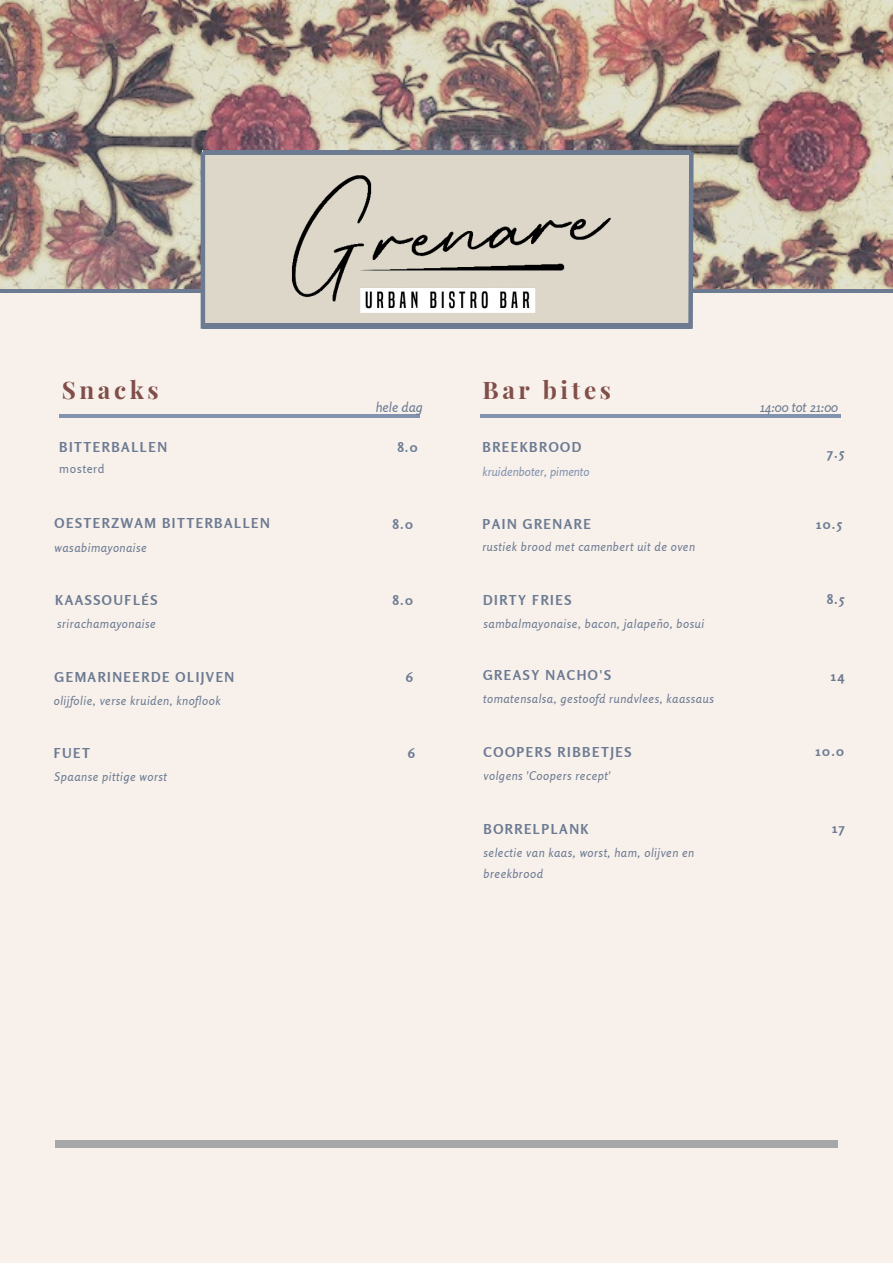
<style>
.page{position:relative;width:893px;height:1264px;background:#fff}
.page>*{position:absolute;margin:0;border:0;box-sizing:border-box;transform-origin:0 0}
.t1{font:700 24.15px "Playfair Display";letter-spacing:.15em;color:#814e4a}
.t2{font:700 13.65px "Rosario";letter-spacing:.11em;color:#6c7a92}
.t3{font:italic 13.65px "Rosario";color:#6c7a92}
.t4{font:italic 12.15px/21.1px "Rosario";letter-spacing:.04em;color:#6c7a92}
.t5{font:italic 12.15px "Rosario";color:#8293b0}
.t6{font:12.15px "Rosario";letter-spacing:.04em;color:#6c7a92}
</style>
<div class="page">
<div style="left:0;top:0;width:892px;height:1262px;background:#f8f1eb"></div>
<img style="left:0;top:0;width:892px;height:289px">
<hr style="left:0;top:289px;width:892px;height:4px;background:#6c7a92">
<div style="left:202px;top:150px;width:488px;height:174px;background:#ddd7c9"></div>
<hr style="left:59px;top:414px;width:361px;height:4px;background:#8293b0">
<hr style="left:480px;top:414px;width:360px;height:4px;background:#8293b0">
<img style="left:267px;top:149px;width:365px;height:180px">
<hr style="left:203px;top:324px;width:487px;height:4px;background:#6c7a92">
<hr style="left:201px;top:152px;width:4px;height:177px;background:#6c7a92">
<svg style="left:686px;top:148px;width:9px;height:181px"></svg>
<hr style="left:203px;top:150px;width:487px;height:4px;background:#6c7a92">
<div style="left:55px;top:1140px;width:782px;height:7px;background:#a8a7a7"></div>
<h1 class="t1" style="left:62px;top:373px;width:98px">Snacks</h1>
<p class="t3" style="left:376px;top:398px;width:48px">hele dag</p>
<h1 class="t1" style="left:482px;top:373px;width:130px">Bar bites</h1>
<p class="t3" style="left:759px;top:399px;width:80px">14:00 tot 21:00</p>
<p class="t2" style="left:59px;top:439px;width:109px">BITTERBALLEN</p>
<p class="t2" style="left:397px;top:439px;width:22px">8.0</p>
<p class="t2" style="left:482px;top:439px;width:100px">BREEKBROOD</p>
<p class="t2" style="left:827px;top:444px;width:18px">7.5</p>
<p class="t6" style="left:59px;top:461px;width:47px">mosterd</p>
<p class="t5" style="left:482px;top:463px;width:108px">kruidenboter, pimento</p>
<p class="t2" style="left:55px;top:515px;width:217px">OESTERZWAM BITTERBALLEN</p>
<p class="t2" style="left:392px;top:515px;width:22px">8.0</p>
<p class="t2" style="left:482px;top:515px;width:110px">PAIN GRENARE</p>
<p class="t2" style="left:816px;top:515px;width:27px">10.5</p>
<p class="t4" style="left:55px;top:536px;width:94px">wasabimayonaise</p>
<p class="t4" style="left:482px;top:536px;width:214px">rustiek brood met camenbert uit de oven</p>
<p class="t2" style="left:55px;top:592px;width:104px">KAASSOUFLÉS</p>
<p class="t2" style="left:392px;top:591px;width:22px">8.0</p>
<p class="t2" style="left:483px;top:591px;width:90px">DIRTY FRIES</p>
<p class="t2" style="left:826px;top:590px;width:19px">8.5</p>
<p class="t4" style="left:57px;top:613px;width:100px">srirachamayonaise</p>
<p class="t4" style="left:483px;top:612px;width:222px">sambalmayonaise, bacon, jalapeño, bosui</p>
<p class="t2" style="left:55px;top:668px;width:181px">GEMARINEERDE OLIJVEN</p>
<p class="t2" style="left:406px;top:668px;width:9px">6</p>
<p class="t2" style="left:483px;top:666px;width:129px">GREASY NACHO'S</p>
<p class="t2" style="left:830px;top:667px;width:15px">14</p>
<p class="t4" style="left:54px;top:689px;width:168px">olijfolie, verse kruiden, knoflook</p>
<p class="t2" style="left:54px;top:744px;width:38px">FUET</p>
<p class="t2" style="left:407px;top:745px;width:9px">6</p>
<p class="t4" style="left:483px;top:687px;width:232px">tomatensalsa, gestoofd rundvlees, kaassaus</p>
<p class="t2" style="left:483px;top:743px;width:149px">COOPERS RIBBETJES</p>
<p class="t2" style="left:815px;top:743px;width:30px">10.0</p>
<p class="t4" style="left:54px;top:765px;width:114px">Spaanse pittige worst</p>
<p class="t4" style="left:483px;top:765px;width:128px">volgens 'Coopers recept'</p>
<p class="t2" style="left:483px;top:820px;width:106px">BORRELPLANK</p>
<p class="t2" style="left:832px;top:819px;width:14px">17</p>
<p class="t4" style="left:483px;top:842px;width:212px">selectie van kaas, worst, ham, olijven en breekbrood</p>
</div>
